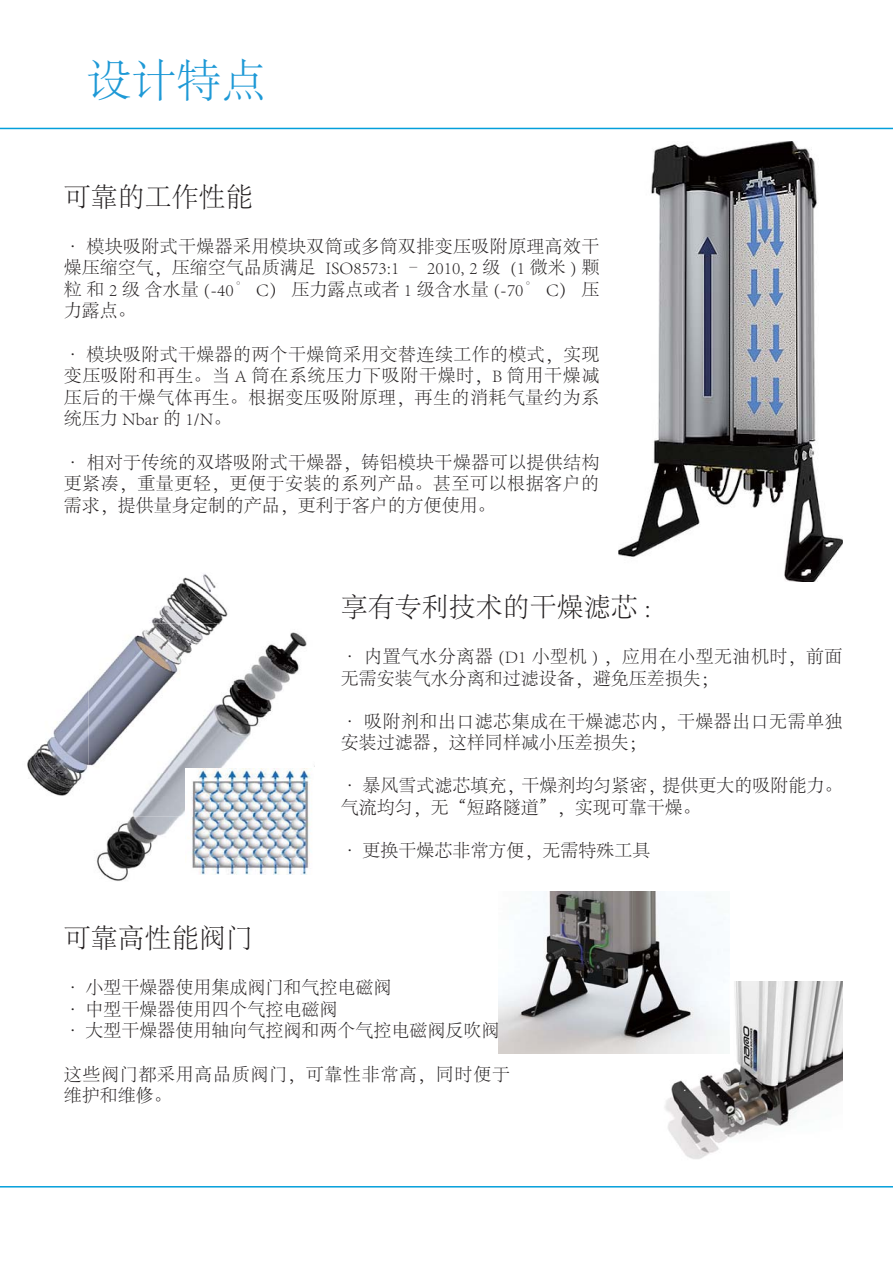
<style>
.page{position:relative;width:893px;height:1263px;background:#fff}
.page>*{position:absolute;margin:0;border:0;box-sizing:border-box;transform-origin:0 0}
.t1{font:45px "Adobe Song Std Light GBK EUC H";color:#1e99d6}
.t2{font:27px "Adobe Song Std Light GBK EUC H";color:#231f20}
.t3{font:18px/21.6px "Adobe Song Std Light GBK EUC H";color:#231f20}
.t4{font:18px/21.6px "Adobe Song Std Light GBK EUC H";letter-spacing:.025em;color:#231f20}
.t5{font:18px/21.6px "Adobe Song Std Light GBK EUC H";letter-spacing:.04em;color:#231f20}
</style>
<div class="page">
<img style="left:664px;top:981px;width:178px;height:178px">
<hr style="left:0;top:128px;width:893px;height:1px;background:#049fdb">
<hr style="left:0;top:1186px;width:893px;height:2px;background:#049fdb">
<img style="left:96px;top:816px;width:84px;height:65px">
<img style="left:188px;top:816px;width:122px;height:59px">
<img style="left:27px;top:574px;width:288px;height:242px">
<img style="left:619px;top:142px;width:223px;height:439px">
<img style="left:499px;top:892px;width:230px;height:162px">
<h1 class="t1" style="left:86px;top:63px;width:181px">设计特点</h1>
<h2 class="t2" style="left:64px;top:186px;width:190px">可靠的工作性能</h2>
<p class="t3" style="left:64px;top:237px;width:537px;text-align:justify">· 模块吸附式干燥器采用模块双筒或多筒双排变压吸附原理高效干燥压缩空气，压缩空气品质满足 ISO8573:1 – 2010, 2 级 (1 微米 ) 颗粒 和 2 级 含水量 (-40° C） 压力露点或者 1 级含水量 (-70° C） 压力露点。</p>
<p class="t3" style="left:64px;top:345px;width:537px;text-align:justify">· 模块吸附式干燥器的两个干燥筒采用交替连续工作的模式，实现变压吸附和再生。当 A 筒在系统压力下吸附干燥时，B 筒用干燥减压后的干燥气体再生。根据变压吸附原理，再生的消耗气量约为系统压力 Nbar 的 1/N。</p>
<p class="t3" style="left:64px;top:453px;width:537px;text-align:justify">· 相对于传统的双塔吸附式干燥器，铸铝模块干燥器可以提供结构更紧凑，重量更轻，更便于安装的系列产品。甚至可以根据客户的需求，提供量身定制的产品，更利于客户的方便使用。</p>
<h2 class="t2" style="left:341px;top:597px;width:312px">享有专利技术的干燥滤芯 :</h2>
<p class="t3" style="left:341px;top:648px;width:503px">· 内置气水分离器 (D1 小型机 ) ，应用在小型无油机时，前面无需安装气水分离和过滤设备，避免压差损失；</p>
<p class="t4" style="left:341px;top:713px;width:503px">· 吸附剂和出口滤芯集成在干燥滤芯内，干燥器出口无需单独安装过滤器，这样同样减小压差损失；</p>
<p class="t3" style="left:341px;top:777px;width:503px">· 暴风雪式滤芯填充，干燥剂均匀紧密，提供更大的吸附能力。气流均匀，无“短路隧道”，实现可靠干燥。</p>
<p class="t3" style="left:341px;top:842px;width:311px">· 更换干燥芯非常方便，无需特殊工具</p>
<h2 class="t2" style="left:64px;top:928px;width:190px">可靠高性能阀门</h2>
<p class="t3" style="left:64px;top:979px;width:437px">· 小型干燥器使用集成阀门和气控电磁阀<br>· 中型干燥器使用四个气控电磁阀<br>· 大型干燥器使用轴向气控阀和两个气控电磁阀反吹阀</p>
<p class="t5" style="left:64px;top:1065px;width:448px">这些阀门都采用高品质阀门，可靠性非常高，同时便于维护和维修。</p>
</div>
